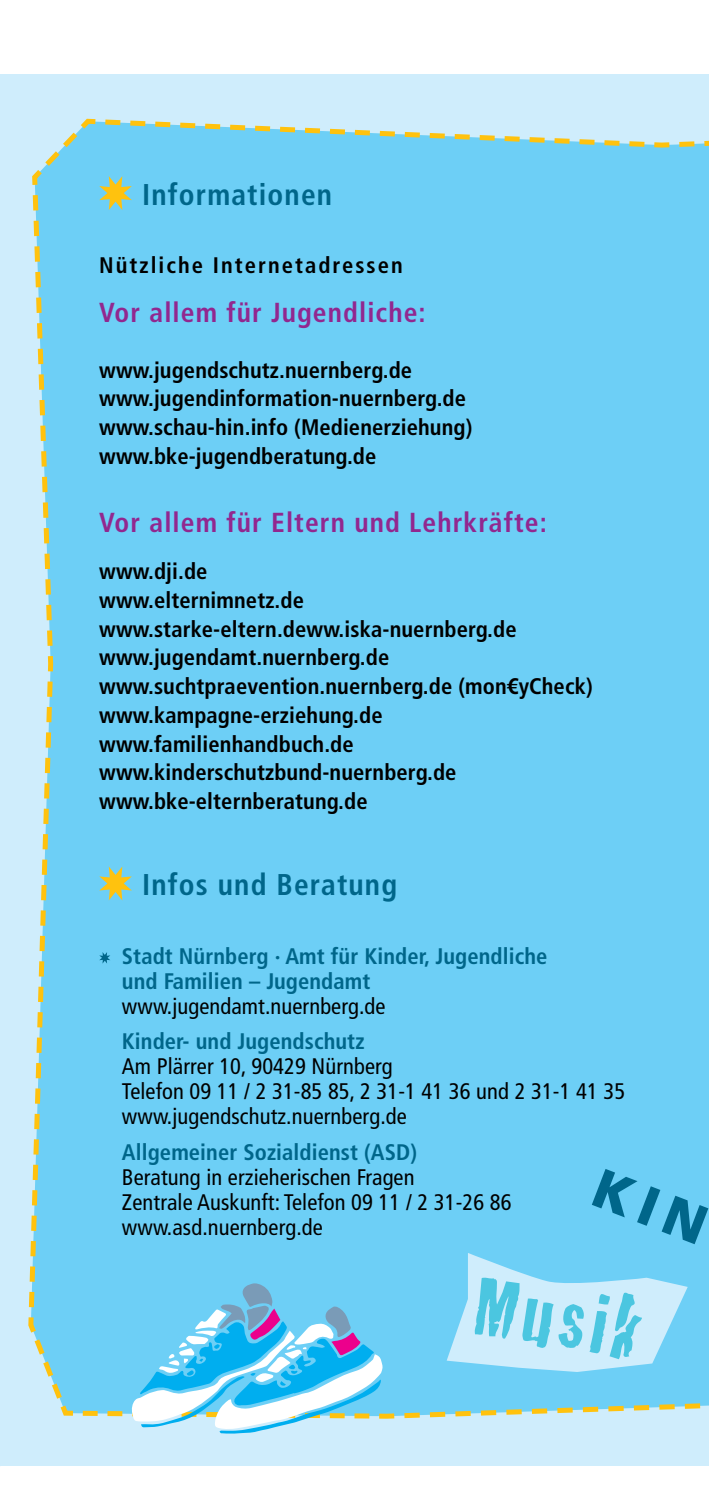
<style>
.page{position:relative;width:709px;height:1489px;background:#fff}
.page>*{position:absolute;margin:0;border:0;box-sizing:border-box;transform-origin:0 0}
.t1{font:87.5px "Cracked";color:#4bc6e0}
.t2{font:700 condensed 30px "Frutiger LT Com";letter-spacing:.04em;color:#00668a}
.t3{font:700 condensed 27.5px "Frutiger LT Com";letter-spacing:.04em;color:#92278f}
.t4{font:700 condensed 22.5px/28.8px "Frutiger LT Com";letter-spacing:.005em;color:#000}
.t5{font:condensed 22.5px/25px "Frutiger LT Com";letter-spacing:.005em;color:#000}
.t6{font:700 condensed 22.5px/25px "Frutiger LT Com";letter-spacing:.005em;color:#00668a}
.t7{font:700 condensed 22.5px "Frutiger LT Com";letter-spacing:.09em;color:#000}
</style>
<div class="page">
<div style="left:0;top:74px;width:709px;height:1392px;background:#cfedfc"></div>
<div style="left:28px;top:118px;width:681px;height:1316px;background:#6dcff6"></div>
<svg style="left:99px;top:176px;width:33px;height:34px"></svg>
<svg style="left:99px;top:866px;width:33px;height:34px"></svg>
<svg style="left:99px;top:952px;width:11px;height:11px"></svg>
<svg style="left:446px;top:1252px;width:241px;height:119px"></svg>
<svg style="left:73px;top:1282px;width:310px;height:151px;background:#7ecff1"></svg>
<div style="left:592px;top:1168px;width:116px;height:76px;background:#6dcff6"></div>
<h2 class="t2" style="left:142px;top:177px;width:192px">Informationen</h2>
<p class="t7" style="left:99px;top:252px;width:305px">Nützliche Internetadressen</p>
<p class="t3" style="left:99px;top:295px;width:328px">Vor allem für Jugendliche:</p>
<p class="t4" style="left:99px;top:355px;width:374px">www.jugendschutz.nuernberg.de www.jugendinformation-nuernberg.de www.schau-hin.info (Medienerziehung) www.bke-jugendberatung.de</p>
<p class="t3" style="left:99px;top:506px;width:449px">Vor allem für Eltern und Lehrkräfte:</p>
<p class="t4" style="left:99px;top:557px;width:495px">www.dji.de<br>www.elternimnetz.de www.starke-eltern.deww.iska-nuernberg.de www.jugendamt.nuernberg.de www.suchtpraevention.nuernberg.de (mon€yCheck) www.kampagne-erziehung.de www.familienhandbuch.de www.kinderschutzbund-nuernberg.de www.bke-elternberatung.de</p>
<h2 class="t2" style="left:142px;top:867px;width:257px">Infos und Beratung</h2>
<p class="t6" style="left:122px;top:943px;width:427px">Stadt Nürnberg · Amt für Kinder, Jugendliche und Familien – Jugendamt</p>
<p class="t5" style="left:122px;top:993px;width:265px">www.jugendamt.nuernberg.de</p>
<p class="t6" style="left:122px;top:1028px;width:244px">Kinder- und Jugendschutz</p>
<p class="t5" style="left:122px;top:1054px;width:505px">Am Plärrer 10, 90429 Nürnberg<br>Telefon 09 11 / 2 31-85 85, 2 31-1 41 36 und 2 31-1 41 35 www.jugendschutz.nuernberg.de</p>
<p class="t6" style="left:122px;top:1139px;width:297px">Allgemeiner Sozialdienst (ASD)</p>
<p class="t5" style="left:122px;top:1164px;width:391px">Beratung in erzieherischen Fragen<br>Zentrale Auskunft: Telefon 09 11 / 2 31-26 86 www.asd.nuernberg.de</p>
<h1 class="t1" style="left:487px;top:1233px;width:170px;rotate:10deg">Musik</h1>
</div>
